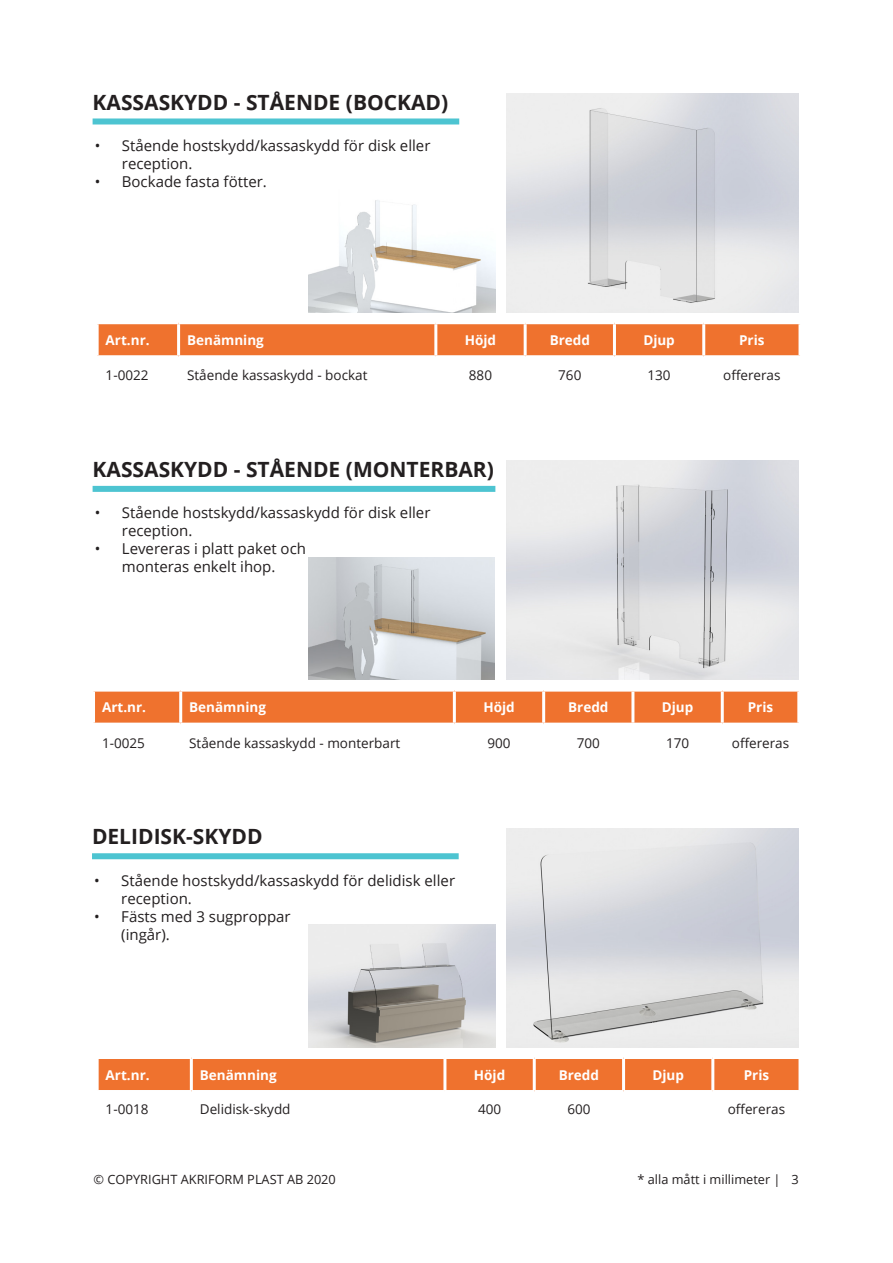
<style>
.page{position:relative;width:893px;height:1263px;background:#fff}
.page>*{position:absolute;margin:0;border:0;box-sizing:border-box;transform-origin:0 0}
.Page_Section_Title{font:700 21px "Open Sans";color:#231f20}
.t1{font:15px/18px "Open Sans";color:#231f20}
.Styckeformat_tabelle{font:13.5px "Open Sans";color:#231f20}
.Styckeformat_tabellh{font:700 13.5px "Open Sans";color:#fff}
.t2{font:12.75px "Open Sans";color:#231f20}
</style>
<div class="page">
<img style="left:308px;top:200px;width:187px;height:113px">
<div style="left:93px;top:118px;width:366px;height:6px;background:#4dc4d1"></div>
<img style="left:506px;top:94px;width:293px;height:219px">
<div style="left:99px;top:324px;width:699px;height:31px;background:#ef722e"></div>
<hr style="left:177px;top:324px;width:3px;height:31px;background:#fff">
<hr style="left:434px;top:324px;width:3px;height:31px;background:#fff">
<hr style="left:524px;top:324px;width:3px;height:31px;background:#fff">
<hr style="left:613px;top:324px;width:3px;height:31px;background:#fff">
<hr style="left:702px;top:324px;width:3px;height:31px;background:#fff">
<img style="left:308px;top:557px;width:187px;height:123px">
<div style="left:93px;top:486px;width:402px;height:6px;background:#4dc4d1"></div>
<img style="left:506px;top:461px;width:293px;height:219px">
<img style="left:308px;top:924px;width:187px;height:123px">
<div style="left:92px;top:853px;width:367px;height:6px;background:#4dc4d1"></div>
<img style="left:506px;top:828px;width:292px;height:219px">
<div style="left:95px;top:692px;width:702px;height:31px;background:#ef722e"></div>
<hr style="left:179px;top:692px;width:3px;height:31px;background:#fff">
<hr style="left:453px;top:692px;width:3px;height:31px;background:#fff">
<hr style="left:542px;top:692px;width:3px;height:31px;background:#fff">
<hr style="left:631px;top:692px;width:3px;height:31px;background:#fff">
<hr style="left:721px;top:692px;width:3px;height:31px;background:#fff">
<div style="left:99px;top:1059px;width:699px;height:31px;background:#ef722e"></div>
<hr style="left:190px;top:1059px;width:3px;height:31px;background:#fff">
<hr style="left:443px;top:1059px;width:3px;height:31px;background:#fff">
<hr style="left:533px;top:1059px;width:3px;height:31px;background:#fff">
<hr style="left:622px;top:1059px;width:3px;height:31px;background:#fff">
<hr style="left:711px;top:1059px;width:3px;height:31px;background:#fff">
<p class="Page_Section_Title" style="left:93px;top:87px;width:357px">KASSASKYDD - STÅENDE (BOCKAD)</p>
<p class="t1" style="left:122px;top:136px;width:310px;text-indent:-27px">• Stående hostskydd/kassaskydd för disk eller reception.</p>
<p class="t1" style="left:95px;top:172px;width:174px">• Bockade fasta fötter.</p>
<p class="Styckeformat_tabellh" style="left:106px;top:330px;width:45px">Art.nr.</p>
<p class="Styckeformat_tabellh" style="left:187px;top:330px;width:78px">Benämning</p>
<p class="Styckeformat_tabellh" style="left:465px;top:330px;width:33px">Höjd</p>
<p class="Styckeformat_tabellh" style="left:550px;top:330px;width:42px">Bredd</p>
<p class="Styckeformat_tabellh" style="left:643px;top:330px;width:33px">Djup</p>
<p class="Styckeformat_tabellh" style="left:739px;top:330px;width:27px">Pris</p>
<p class="Styckeformat_tabelle" style="left:106px;top:365px;width:44px">1-0022</p>
<p class="Styckeformat_tabelle" style="left:187px;top:365px;width:182px">Stående kassaskydd - bockat</p>
<p class="Styckeformat_tabelle" style="left:469px;top:365px;width:25px">880</p>
<p class="Styckeformat_tabelle" style="left:558px;top:365px;width:25px">760</p>
<p class="Styckeformat_tabelle" style="left:647px;top:365px;width:25px">130</p>
<p class="Styckeformat_tabelle" style="left:723px;top:365px;width:59px">offereras</p>
<p class="Page_Section_Title" style="left:93px;top:454px;width:403px">KASSASKYDD - STÅENDE (MONTERBAR)</p>
<p class="t1" style="left:122px;top:503px;width:310px;text-indent:-27px">• Stående hostskydd/kassaskydd för disk eller reception.</p>
<p class="t1" style="left:95px;top:539px;width:213px;text-align:center">• Levereras i platt paket och monteras enkelt ihop.</p>
<p class="Styckeformat_tabellh" style="left:102px;top:698px;width:45px">Art.nr.</p>
<p class="Styckeformat_tabellh" style="left:189px;top:698px;width:78px">Benämning</p>
<p class="Styckeformat_tabellh" style="left:483px;top:698px;width:33px">Höjd</p>
<p class="Styckeformat_tabellh" style="left:568px;top:698px;width:42px">Bredd</p>
<p class="Styckeformat_tabellh" style="left:662px;top:698px;width:33px">Djup</p>
<p class="Styckeformat_tabellh" style="left:748px;top:698px;width:27px">Pris</p>
<p class="Styckeformat_tabelle" style="left:102px;top:734px;width:44px">1-0025</p>
<p class="Styckeformat_tabelle" style="left:189px;top:734px;width:213px">Stående kassaskydd - monterbart</p>
<p class="Styckeformat_tabelle" style="left:487px;top:734px;width:25px">900</p>
<p class="Styckeformat_tabelle" style="left:577px;top:734px;width:25px">700</p>
<p class="Styckeformat_tabelle" style="left:666px;top:734px;width:25px">170</p>
<p class="Styckeformat_tabelle" style="left:732px;top:734px;width:59px">offereras</p>
<p class="Page_Section_Title" style="left:92px;top:822px;width:172px">DELIDISK-SKYDD</p>
<p class="t1" style="left:121px;top:871px;width:335px;text-indent:-27px">• Stående hostskydd/kassaskydd för delidisk eller reception.</p>
<p class="t1" style="left:121px;top:907px;width:171px;text-indent:-27px">• Fästs med 3 sugproppar (ingår).</p>
<p class="Styckeformat_tabellh" style="left:106px;top:1065px;width:45px">Art.nr.</p>
<p class="Styckeformat_tabellh" style="left:200px;top:1065px;width:78px">Benämning</p>
<p class="Styckeformat_tabellh" style="left:474px;top:1065px;width:33px">Höjd</p>
<p class="Styckeformat_tabellh" style="left:559px;top:1065px;width:42px">Bredd</p>
<p class="Styckeformat_tabellh" style="left:652px;top:1065px;width:33px">Djup</p>
<p class="Styckeformat_tabellh" style="left:744px;top:1065px;width:27px">Pris</p>
<p class="Styckeformat_tabelle" style="left:106px;top:1100px;width:44px">1-0018</p>
<p class="Styckeformat_tabelle" style="left:200px;top:1100px;width:92px">Delidisk-skydd</p>
<p class="Styckeformat_tabelle" style="left:478px;top:1100px;width:25px">400</p>
<p class="Styckeformat_tabelle" style="left:567px;top:1100px;width:25px">600</p>
<p class="Styckeformat_tabelle" style="left:728px;top:1100px;width:59px">offereras</p>
<p class="t2" style="left:94px;top:1171px;width:244px">© COPYRIGHT AKRIFORM PLAST AB 2020</p>
<p class="t2" style="left:637px;top:1171px;width:163px">* alla mått i millimeter | 3</p>
</div>
